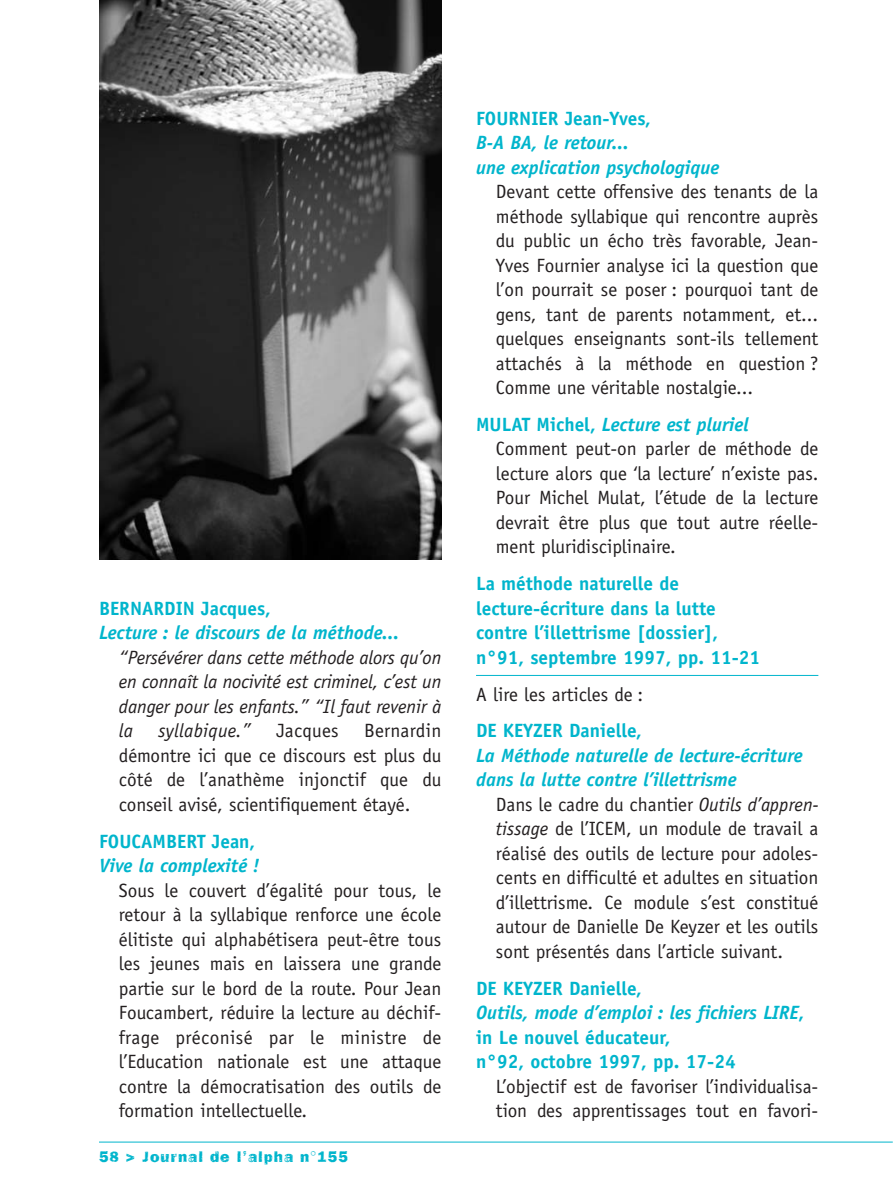
<style>
.page{position:relative;width:893px;height:1191px;background:#fff}
.page>*{position:absolute;margin:0;border:0;box-sizing:border-box;transform-origin:0 0}
.t1{font:19.25px/24.5px "Officina Sans";color:#231f20;text-align:justify}
.t2{font:700 19.25px/24.5px "Officina Sans";color:#00b5cc}
.t3{font:italic 700 19.25px/24.5px "Officina Sans";color:#00b5cc}
.t4{font:italic 19.25px/24.5px "Officina Sans";letter-spacing:-.005em;color:#231f20;text-align:justify}
.t5{font:italic 19.25px "Officina Sans";letter-spacing:.015em;color:#231f20}
.t6{font:15.75px "Frankie";letter-spacing:.06em;color:#00b5cc}
.s1{font-weight:700;color:#00b5cc}
.s2{font-weight:700;font-style:italic;color:#00b5cc}
.s3{font-style:italic}
</style>
<div class="page">
<hr style="left:476px;top:675px;width:342px;height:1px;background:#00b5cc">
<hr style="left:99px;top:1141px;width:794px;height:1px;background:#00b5cc">
<img style="left:99px;top:0;width:342px;height:559px">
<p class="t2" style="left:99px;top:597px;width:173px">BERNARDIN Jacques,</p>
<p class="t3" style="left:99px;top:622px;width:302px">Lecture : le discours de la méthode...</p>
<p class="t4" style="left:119px;top:646px;width:324px">“Persévérer dans cette méthode alors qu’on en connaît la nocivité est criminel, c’est un danger pour les enfants.” “Il faut revenir à la</p>
<p class="t1" style="left:119px;top:720px;width:324px;text-indent:245px">Bernardin démontre ici que ce discours est plus du côté de l’anathème injonctif que du conseil avisé, scientifiquement étayé.</p>
<p class="t2" style="left:99px;top:830px;width:158px">FOUCAMBERT Jean,</p>
<p class="t3" style="left:99px;top:855px;width:162px">Vive la complexité !</p>
<p class="t1" style="left:119px;top:879px;width:324px">Sous le couvert d’égalité pour tous, le retour à la syllabique renforce une école élitiste qui alphabétisera peut-être tous les jeunes mais en laissera une grande partie sur le bord de la route. Pour Jean Foucambert, réduire la lecture au déchif&shy;frage préconisé par le ministre de l’Education nationale est une attaque contre la démocratisation des outils de formation intellectuelle.</p>
<p class="t5" style="left:158px;top:723px;width:94px">syllabique.”</p>
<p class="t1" style="left:276px;top:720px;width:64px">Jacques</p>
<p class="t6" style="left:99px;top:1151px;width:250px">58 &gt; Journal de l’alpha n°155</p>
<p class="t2" style="left:476px;top:107px;width:176px">FOURNIER Jean-Yves,</p>
<p class="t3" style="left:476px;top:132px;width:245px">B-A BA, le retour...<br>une explication psychologique</p>
<p class="t1" style="left:496px;top:181px;width:324px">Devant cette offensive des tenants de la méthode syllabique qui rencontre auprès du public un écho très favorable, Jean-Yves Fournier analyse ici la question que l’on pourrait se poser : pourquoi tant de gens, tant de parents notamment, et... quelques enseignants sont-ils tellement attachés à la méthode en question ?<br>Comme une véritable nostalgie...</p>
<p class="t1" style="left:496px;top:414px;width:324px;text-align:left;text-indent:-20px"><span class="s1">MULAT Michel,</span> <span class="s2">Lecture est pluriel </span>Comment peut-on parler de méthode de lecture alors que ‘la lecture’ n’existe pas.<br>Pour Michel Mulat, l’étude de la lecture devrait être plus que tout autre réelle&shy;ment pluridisciplinaire.</p>
<p class="t2" style="left:476px;top:573px;width:286px">La méthode naturelle de lecture-écriture dans la lutte contre l’illettrisme [dossier], n°91, septembre 1997, pp. 11-21</p>
<p class="t1" style="left:476px;top:683px;width:169px">A lire les articles de :</p>
<p class="t2" style="left:476px;top:720px;width:167px">DE KEYZER Danielle,</p>
<p class="t3" style="left:476px;top:744px;width:328px">La Méthode naturelle de lecture-écriture dans la lutte contre l’illettrisme</p>
<p class="t1" style="left:496px;top:793px;width:324px">Dans le cadre du chantier <span class="s3">Outils d’appren&shy;tissage</span> de l’ICEM, un module de travail a réalisé des outils de lecture pour adoles&shy;cents en difficulté et adultes en situation d’illettrisme. Ce module s’est constitué autour de Danielle De Keyzer et les outils sont présentés dans l’article suivant.</p>
<p class="t2" style="left:476px;top:977px;width:330px">DE KEYZER Danielle,<br><span class="s3">Outils, mode d’emploi : les fichiers LIRE</span>, in Le nouvel éducateur,<br>n°92, octobre 1997, pp. 17-24</p>
<p class="t1" style="left:496px;top:1075px;width:324px">L’objectif est de favoriser l’individualisa&shy;tion des apprentissages tout en favori-</p>
</div>
